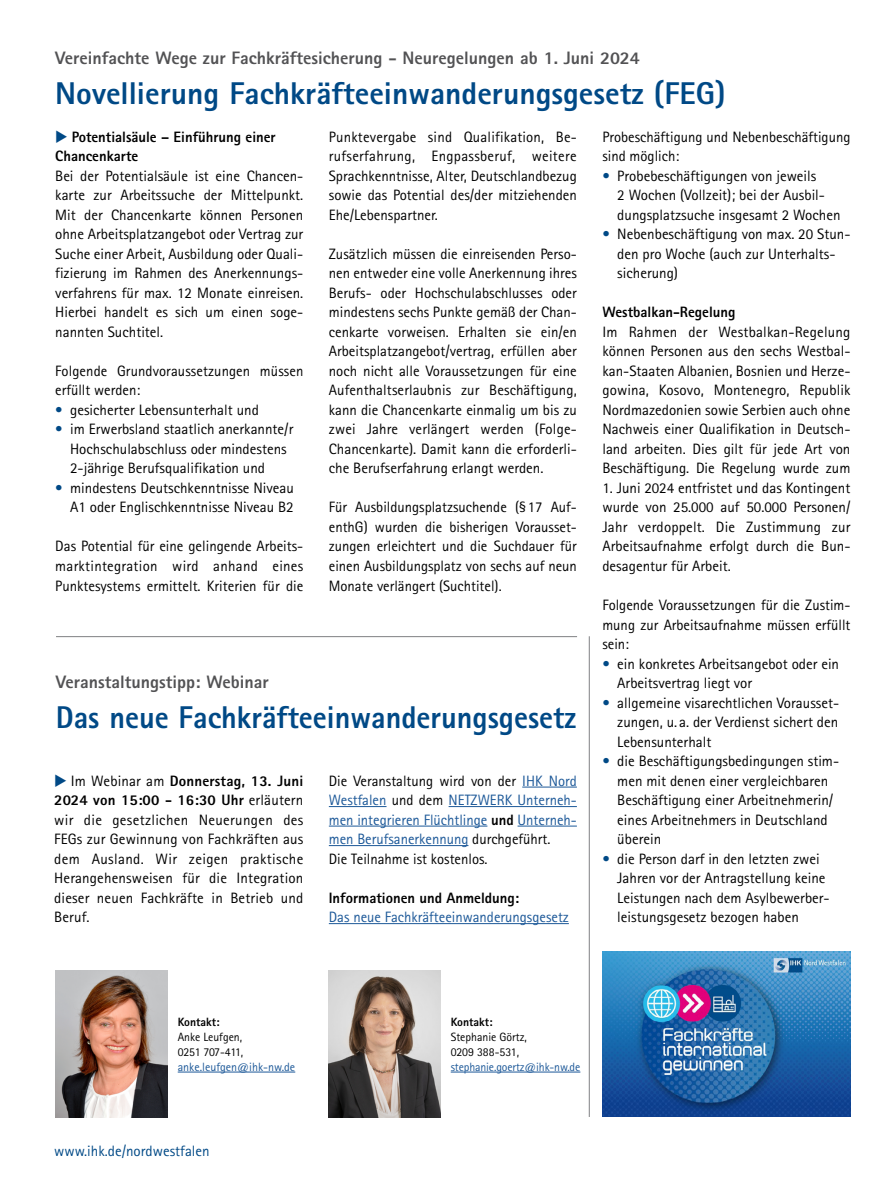
<style>
.page{position:relative;width:893px;height:1191px;background:#fff}
.page>*{position:absolute;margin:0;border:0;box-sizing:border-box;transform-origin:0 0}
.Headline_blau{font:800 31.5px "Rotis Sans Serif";color:#004986}
.Headline_blau-2{font:800 31.5px "Rotis Sans Serif";color:#004986;scale:.96 1}
.Overline{font:800 18px "Rotis Sans Serif";color:#525254}
.Copy{font:15px/19.5px "Rotis Sans Serif";color:#000;text-align:justify}
.Aufzählungspunkte{font:15px/19.5px "Rotis Sans Serif";color:#000}
.Copy-2{font:15px/19.5px "Rotis Sans Serif";color:#1c5898;text-align:justify}
.Copy-3{font:800 15px/19.5px "Rotis Sans Serif";color:#000}
.t1{font:15px "Rotis Sans Serif";color:#004986}
.Bildunterschrift{font:12px/15px "Rotis Sans Serif";color:#000}
.Bildunterschrift-2{font:12px "Rotis Sans Serif";letter-spacing:-.01em;color:#1c5898}
.Bildunterschrift-3{font:12px "Rotis Sans Serif";letter-spacing:-.035em;color:#000}
.s1{color:#004986}
.s2{font-weight:800}
.s3{color:#000}
.s4{font-weight:800;color:#000}
</style>
<div class="page">
<hr style="left:56px;top:636px;width:521px;height:1px;background:#808183">
<hr style="left:589px;top:636px;width:1px;height:481px;background:#808183">
<hr style="left:178px;top:1071px;width:117px;height:1px;background:#1c5898">
<hr style="left:451px;top:1071px;width:129px;height:1px;background:#1c5898">
<img style="left:56px;top:970px;width:111px;height:147px">
<img style="left:329px;top:970px;width:111px;height:147px">
<hr style="left:522px;top:786px;width:55px;height:1px;background:#1c5898">
<hr style="left:329px;top:806px;width:58px;height:1px;background:#1c5898">
<hr style="left:449px;top:806px;width:128px;height:1px;background:#1c5898">
<hr style="left:329px;top:825px;width:158px;height:1px;background:#1c5898">
<hr style="left:518px;top:825px;width:59px;height:1px;background:#1c5898">
<hr style="left:329px;top:845px;width:139px;height:1px;background:#1c5898">
<hr style="left:329px;top:923px;width:240px;height:1px;background:#1c5898">
<img style="left:602px;top:951px;width:248px;height:166px">
<p class="Overline" style="left:55px;top:46px;width:586px">Vereinfachte Wege zur Fachkräftesicherung - Neuregelungen ab 1. Juni 2024</p>
<p class="Headline_blau" style="left:55px;top:73px;width:672px">Novellierung Fachkräfteeinwanderungsgesetz (FEG)</p>
<p class="Copy-3" style="left:55px;top:127px;width:222px"><span class="s1">◆</span> Potentialsäule – Einführung einer<br>Chancenkarte</p>
<p class="Copy" style="left:55px;top:166px;width:250px">Bei der Potentialsäule ist eine Chancen&shy;karte zur Arbeitssuche der Mittelpunkt.<br>Mit der Chancenkarte können Personen ohne Arbeitsplatzangebot oder Vertrag zur Suche einer Arbeit, Ausbildung oder Quali&shy;fizierung im Rahmen des Anerkennungs&shy;verfahrens für max. 12 Monate einreisen.<br>Hierbei handelt es sich um einen soge&shy;nannten Suchtitel.</p>
<p class="Copy" style="left:55px;top:361px;width:250px">Folgende Grundvoraussetzungen müssen erfüllt werden:</p>
<p class="Aufzählungspunkte" style="left:55px;top:400px;width:205px"><span class="s1">•</span> gesicherter Lebensunterhalt und</p>
<p class="Aufzählungspunkte" style="left:70px;top:419px;width:225px;text-indent:-15px"><span class="s1">•</span> im Erwerbsland staatlich anerkannte/r<br>Hochschulabschluss oder mindestens<br>2-jährige Berufsqualifikation und</p>
<p class="Aufzählungspunkte" style="left:55px;top:478px;width:240px;text-align:right"><span class="s1">•</span> mindestens Deutschkenntnisse Niveau<br>A1 oder Englischkenntnisse Niveau B2</p>
<p class="Copy" style="left:55px;top:536px;width:250px">Das Potential für eine gelingende Arbeits&shy;marktintegration wird anhand eines Punktesystems ermittelt. Kriterien für die</p>
<p class="Copy" style="left:329px;top:127px;width:250px">Punktevergabe sind Qualifikation, Be&shy;rufserfahrung, Engpassberuf, weitere Sprachkenntnisse, Alter, Deutschlandbezug sowie das Potential des/der mitziehenden Ehe/Lebenspartner.</p>
<p class="Copy" style="left:329px;top:244px;width:250px">Zusätzlich müssen die einreisenden Perso&shy;nen entweder eine volle Anerkennung ihres Berufs- oder Hochschulabschlusses oder mindestens sechs Punkte gemäß der Chan&shy;cenkarte vorweisen. Erhalten sie ein/en Arbeitsplatzangebot/vertrag, erfüllen aber noch nicht alle Voraussetzungen für eine Aufenthaltserlaubnis zur Beschäftigung, kann die Chancenkarte einmalig um bis zu zwei Jahre verlängert werden (Folge-Chancenkarte). Damit kann die erforderli&shy;che Berufserfahrung erlangt werden.</p>
<p class="Copy" style="left:329px;top:497px;width:250px">Für Ausbildungsplatzsuchende (§17 Auf&shy;enthG) wurden die bisherigen Vorausset&shy;zungen erleichtert und die Suchdauer für einen Ausbildungsplatz von sechs auf neun Monate verlängert (Suchtitel).</p>
<p class="Copy" style="left:602px;top:127px;width:250px">Probeschäftigung und Nebenbeschäftigung sind möglich:</p>
<p class="Aufzählungspunkte" style="left:617px;top:166px;width:225px;text-indent:-15px"><span class="s1">•</span> Probebeschäftigungen von jeweils<br>2 Wochen (Vollzeit); bei der Ausbil&shy;dungsplatzsuche insgesamt 2 Wochen</p>
<p class="Aufzählungspunkte" style="left:617px;top:224px;width:235px;text-indent:-15px"><span class="s1">•</span> Nebenbeschäftigung von max. 20 Stun&shy;den pro Woche (auch zur Unterhalts&shy;sicherung)</p>
<p class="Copy-3" style="left:602px;top:302px;width:135px">Westbalkan-Regelung</p>
<p class="Copy" style="left:602px;top:322px;width:250px">Im Rahmen der Westbalkan-Regelung können Personen aus den sechs Westbal&shy;kan-Staaten Albanien, Bosnien und Herze&shy;gowina, Kosovo, Montenegro, Republik Nordmazedonien sowie Serbien auch ohne Nachweis einer Qualifikation in Deutsch&shy;land arbeiten. Dies gilt für jede Art von Beschäftigung. Die Regelung wurde zum</p>
<p class="Copy" style="left:602px;top:478px;width:250px">1. Juni 2024 entfristet und das Kontingent wurde von 25.000 auf 50.000 Personen/ Jahr verdoppelt. Die Zustimmung zur Arbeitsaufnahme erfolgt durch die Bun&shy;desagentur für Arbeit.</p>
<p class="Copy" style="left:602px;top:595px;width:250px">Folgende Voraussetzungen für die Zustim&shy;mung zur Arbeitsaufnahme müssen erfüllt sein:</p>
<p class="Aufzählungspunkte" style="left:617px;top:653px;width:223px;text-indent:-15px"><span class="s1">•</span> ein konkretes Arbeitsangebot oder ein<br>Arbeitsvertrag liegt vor</p>
<p class="Aufzählungspunkte" style="left:617px;top:692px;width:223px;text-align:justify;text-indent:-15px"><span class="s1">•</span> allgemeine visarechtlichen Vorausset&shy;zungen, u. a. der Verdienst sichert den Lebensunterhalt</p>
<p class="Aufzählungspunkte" style="left:617px;top:751px;width:223px;text-indent:-15px"><span class="s1">•</span> die Beschäftigungsbedingungen stim&shy;men mit denen einer vergleichbaren<br>Beschäftigung einer Arbeitnehmerin/ eines Arbeitnehmers in Deutschland überein</p>
<p class="Aufzählungspunkte" style="left:617px;top:848px;width:212px;text-indent:-15px"><span class="s1">•</span> die Person darf in den letzten zwei Jahren vor der Antragstellung keine Leistungen nach dem Asylbewerber&shy;leistungsgesetz bezogen haben</p>
<p class="Overline" style="left:56px;top:670px;width:214px">Veranstaltungstipp: Webinar</p>
<p class="Headline_blau-2" style="left:56px;top:697px;width:543px">Das neue Fachkräfteeinwanderungsgesetz</p>
<p class="Copy" style="left:54px;top:770px;width:251px"><span class="s1">◆</span> Im Webinar am <span class="s2">Donnerstag, 13. Juni 2024 von 15:00 - 16:30 Uhr</span> erläutern wir die gesetzlichen Neuerungen des FEGs zur Gewinnung von Fachkräften aus dem Ausland. Wir zeigen praktische Herangehensweisen für die Integration dieser neuen Fachkräfte in Betrieb und Beruf.</p>
<p class="Copy-2" style="left:329px;top:770px;width:250px"><span class="s3">Die Veranstaltung wird von der</span> IHK Nord Westfalen <span class="s3">und dem</span> NETZWERK Unterneh&shy;men integrieren Flüchtlinge <span class="s4">und</span> Unterneh&shy;men Berufsanerkennung <span class="s3">durchgeführt.</span></p>
<p class="Copy" style="left:329px;top:848px;width:160px">Die Teilnahme ist kostenlos.</p>
<p class="Copy-2" style="left:329px;top:887px;width:242px"><span class="s4">Informationen und Anmeldung:<br></span>Das neue Fachkräfteeinwanderungsgesetz</p>
<p class="Bildunterschrift" style="left:178px;top:1014px;width:66px"><span class="s2">Kontakt:<br></span>Anke Leufgen,</p>
<p class="Bildunterschrift-3" style="left:178px;top:1044px;width:67px">0251 707-411,</p>
<p class="Bildunterschrift-2" style="left:178px;top:1059px;width:119px">anke.leufgen@ihk-nw.de</p>
<p class="t1" style="left:54px;top:1141px;width:157px">www.ihk.de/nordwestfalen</p>
<p class="Bildunterschrift" style="left:451px;top:1014px;width:78px"><span class="s2">Kontakt:<br></span>Stephanie Görtz,</p>
<p class="Bildunterschrift" style="left:451px;top:1044px;width:70px">0209 388-531,</p>
<p class="Bildunterschrift-2" style="left:451px;top:1059px;width:131px">stephanie.goertz@ihk-nw.de</p>
</div>
